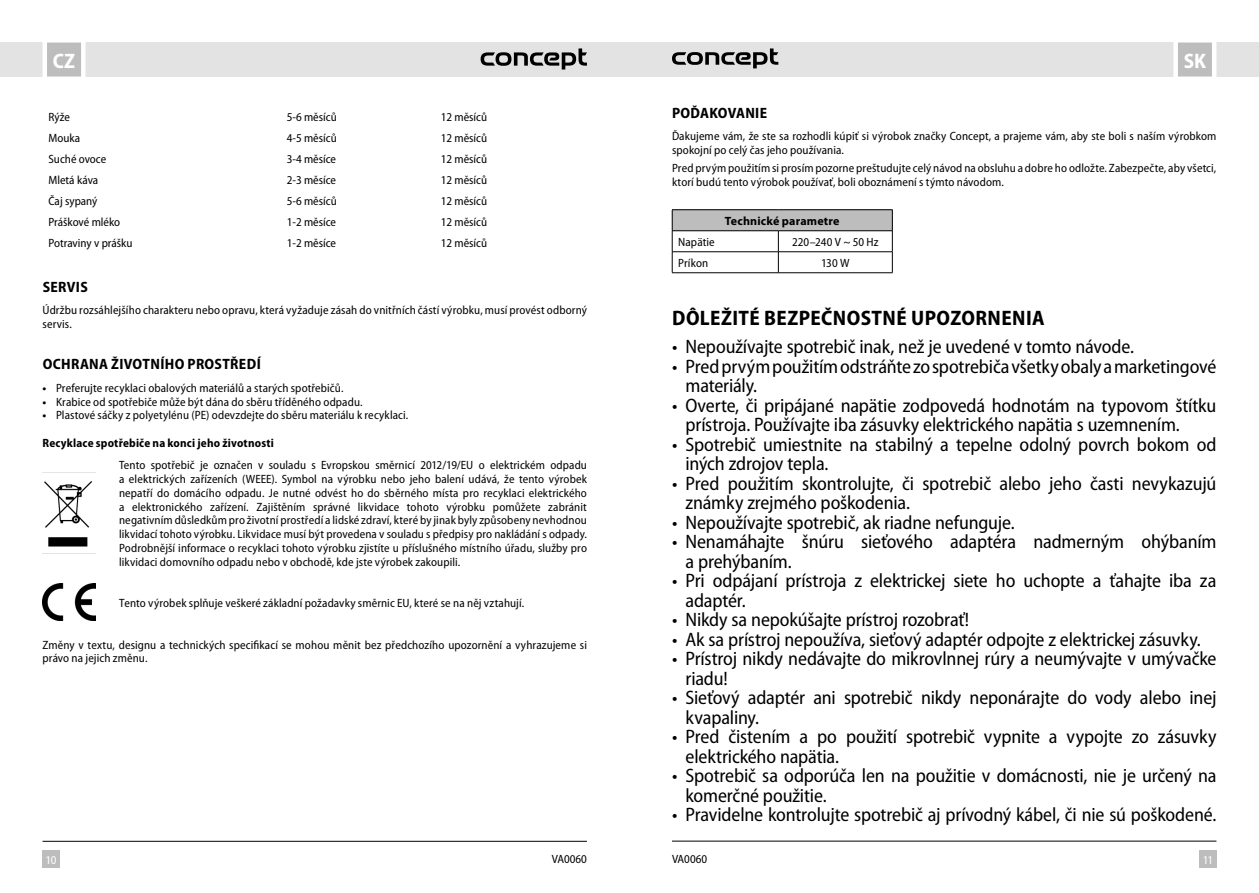
<style>
.page{position:relative;width:1259px;height:893px;background:#fff}
.page>*{position:absolute;margin:0;border:0;box-sizing:border-box;transform-origin:0 0}
.Nadpis_moje_CZ{font:700 semi-condensed 21px "Myriad Pro";letter-spacing:.02em;color:#000}
.t1{font:700 semi-condensed 21px "Myriad Pro";color:#fff}
.t2{font:semi-condensed 19.5px/19.5px "Myriad Pro";letter-spacing:-.01em;color:#000}
.Nadpis_odsazení_2_mm{font:700 semi-condensed 15px "Myriad Pro";letter-spacing:.02em;color:#000}
.Nadpis_moje{font:700 semi-condensed 15px "Myriad Pro";letter-spacing:.02em;color:#000}
.Text{font:semi-condensed 12px/13.8px "Myriad Pro";letter-spacing:.005em;color:#000}
.Text-2{font:700 semi-condensed 12px "Myriad Pro";letter-spacing:.015em;color:#000}
.Odrážky-moje_bold{font:semi-condensed 12px "Myriad Pro";letter-spacing:.005em;color:#000}
.Odrážky-moje_bold-2{font:700 12px "Myriad Pro";letter-spacing:.015em;color:#000}
.t3{font:semi-condensed 12px "Myriad Pro";color:#fff}
.s1{font-weight:700}
</style>
<div class="page">
<div style="left:629px;top:43px;width:630px;height:34px;background:#e3e3e3"></div>
<div style="left:1199px;top:850px;width:17px;height:17px;background:#bdbdbd"></div>
<svg style="left:1171px;top:42px;width:47px;height:35px;background:#cecece"></svg>
<hr style="left:672px;top:841px;width:544px;height:1px;background:#000">
<svg style="left:672px;top:48px;width:106px;height:20px"></svg>
<div style="left:0;top:43px;width:629px;height:34px;background:#e3e3e3"></div>
<div style="left:43px;top:850px;width:17px;height:17px;background:#bdbdbd"></div>
<svg style="left:40px;top:42px;width:48px;height:35px;background:#cecece"></svg>
<hr style="left:43px;top:841px;width:544px;height:1px;background:#000">
<svg style="left:480px;top:48px;width:107px;height:22px"></svg>
<img style="left:43px;top:472px;width:53px;height:82px">
<img style="left:43px;top:584px;width:53px;height:37px">
<div style="left:672px;top:210px;width:220px;height:21px;background:#bdbdbd"></div>
<hr style="left:672px;top:209px;width:106px;height:1px;background:#000">
<hr style="left:778px;top:209px;width:114px;height:1px;background:#000">
<hr style="left:672px;top:230px;width:106px;height:1px;background:#000">
<hr style="left:778px;top:230px;width:114px;height:1px;background:#000">
<hr style="left:672px;top:251px;width:106px;height:1px;background:#000">
<svg style="left:672px;top:210px;width:1px;height:62px"></svg>
<hr style="left:778px;top:251px;width:114px;height:1px;background:#000">
<svg style="left:778px;top:231px;width:1px;height:41px"></svg>
<svg style="left:892px;top:210px;width:1px;height:63px"></svg>
<hr style="left:672px;top:272px;width:106px;height:1px;background:#000">
<hr style="left:778px;top:272px;width:114px;height:1px;background:#000">
<h1 class="t1" style="left:53px;top:50px;width:24px">CZ</h1>
<p class="Text" style="left:49px;top:111px;width:23px">Rýže</p>
<p class="Text" style="left:287px;top:111px;width:51px">5-6 měsíců</p>
<p class="Text" style="left:441px;top:111px;width:48px">12 měsíců</p>
<p class="Text" style="left:49px;top:132px;width:33px">Mouka</p>
<p class="Text" style="left:287px;top:132px;width:51px">4-5 měsíců</p>
<p class="Text" style="left:441px;top:132px;width:48px">12 měsíců</p>
<p class="Text" style="left:49px;top:153px;width:59px">Suché ovoce</p>
<p class="Text" style="left:287px;top:153px;width:51px">3-4 měsíce</p>
<p class="Text" style="left:441px;top:153px;width:48px">12 měsíců</p>
<p class="Text" style="left:49px;top:174px;width:51px">Mletá káva</p>
<p class="Text" style="left:287px;top:174px;width:51px">2-3 měsíce</p>
<p class="Text" style="left:441px;top:174px;width:48px">12 měsíců</p>
<p class="Text" style="left:49px;top:195px;width:50px">Čaj sypaný</p>
<p class="Text" style="left:287px;top:195px;width:51px">5-6 měsíců</p>
<p class="Text" style="left:441px;top:195px;width:48px">12 měsíců</p>
<p class="Text" style="left:49px;top:216px;width:73px">Práškové mléko</p>
<p class="Text" style="left:287px;top:216px;width:51px">1-2 měsíce</p>
<p class="Text" style="left:441px;top:216px;width:48px">12 měsíců</p>
<p class="Text" style="left:49px;top:237px;width:86px">Potraviny v prášku</p>
<p class="Text" style="left:287px;top:237px;width:51px">1-2 měsíce</p>
<p class="Text" style="left:441px;top:237px;width:48px">12 měsíců</p>
<p class="Nadpis_odsazení_2_mm" style="left:43px;top:278px;width:47px">SERVIS</p>
<p class="Text" style="left:43px;top:304px;width:546px">Údržbu rozsáhlejšího charakteru nebo opravu, která vyžaduje zásah do vnitřních částí výrobku, musí provést odborný servis.</p>
<p class="Nadpis_odsazení_2_mm" style="left:43px;top:356px;width:220px">OCHRANA ŽIVOTNÍHO PROSTŘEDÍ</p>
<p class="Text" style="left:43px;top:381px;width:302px"><span class="s1">•</span> Preferujte recyklaci obalových materiálů a starých spotřebičů.</p>
<p class="Text" style="left:43px;top:395px;width:322px"><span class="s1">•</span> Krabice od spotřebiče může být dána do sběru tříděného odpadu.</p>
<p class="Text" style="left:43px;top:409px;width:367px"><span class="s1">•</span> Plastové sáčky z polyetylénu (PE) odevzdejte do sběru materiálu k recyklaci.</p>
<p class="Text-2" style="left:43px;top:436px;width:233px">Recyklace spotřebiče na konci jeho životnosti</p>
<p class="Text" style="left:119px;top:459px;width:469px;text-align:justify">Tento spotřebič je označen v souladu s Evropskou směrnicí 2012/19/EU o elektrickém odpadu a elektrických zařízeních (WEEE). Symbol na výrobku nebo jeho balení udává, že tento výrobek nepatří do domácího odpadu. Je nutné odvést ho do sběrného místa pro recyklaci elektrického a elektronického zařízení. Zajištěním správné likvidace tohoto výrobku pomůžete zabránit negativním důsledkům pro životní prostředí a lidské zdraví, které by jinak byly způsobeny nevhodnou likvidací tohoto výrobku. Likvidace musí být provedena v souladu s předpisy pro nakládání s odpady.<br>Podrobnější informace o recyklaci tohoto výrobku zjistíte u příslušného místního úřadu, služby pro likvidaci domovního odpadu nebo v obchodě, kde jste výrobek zakoupili.</p>
<p class="Text" style="left:119px;top:597px;width:407px">Tento výrobek splňuje veškeré základní požadavky směrnic EU, které se na něj vztahují.</p>
<p class="Text" style="left:43px;top:638px;width:546px">Změny v textu, designu a technických specifikací se mohou měnit bez předchozího upozornění a vyhrazujeme si právo na jejich změnu.</p>
<h1 class="t1" style="left:1183px;top:50px;width:24px">SK</h1>
<p class="Nadpis_moje" style="left:672px;top:104px;width:96px">POĎAKOVANIE</p>
<p class="Text" style="left:672px;top:129px;width:546px">Ďakujeme vám, že ste sa rozhodli kúpiť si výrobok značky Concept, a prajeme vám, aby ste boli s naším výrobkom spokojní po celý čas jeho používania.</p>
<p class="Text" style="left:672px;top:161px;width:546px">Pred prvým použitím si prosím pozorne preštudujte celý návod na obsluhu a dobre ho odložte. Zabezpečte, aby všetci, ktorí budú tento výrobok používať, boli oboznámení s týmto návodom.</p>
<p class="Odrážky-moje_bold-2" style="left:725px;top:214px;width:116px">Technické parametre</p>
<p class="Odrážky-moje_bold" style="left:678px;top:235px;width:38px">Napätie</p>
<p class="Odrážky-moje_bold" style="left:792px;top:235px;width:88px">220–240 V ~ 50 Hz</p>
<p class="Odrážky-moje_bold" style="left:678px;top:256px;width:32px">Príkon</p>
<p class="Odrážky-moje_bold" style="left:821px;top:256px;width:30px">130 W</p>
<p class="Nadpis_moje_CZ" style="left:672px;top:307px;width:374px">DÔLEŽITÉ BEZPEČNOSTNÉ UPOZORNENIA</p>
<p class="t2" style="left:672px;top:337px;width:463px">• Nepoužívajte spotrebič inak, než je uvedené v tomto návode.</p>
<p class="t2" style="left:685px;top:357px;width:532px;text-indent:-14px">• Pred prvým použitím odstráňte zo spotrebiča všetky obaly a marketingové materiály.</p>
<p class="t2" style="left:685px;top:396px;width:532px;text-indent:-14px">• Overte, či pripájané napätie zodpovedá hodnotám na typovom štítku prístroja. Používajte iba zásuvky elektrického napätia s uzemnením.</p>
<p class="t2" style="left:685px;top:435px;width:532px;text-indent:-14px">• Spotrebič umiestnite na stabilný a tepelne odolný povrch bokom od iných zdrojov tepla.</p>
<p class="t2" style="left:685px;top:474px;width:532px;text-indent:-14px">• Pred použitím skontrolujte, či spotrebič alebo jeho časti nevykazujú známky zrejmého poškodenia.</p>
<p class="t2" style="left:672px;top:513px;width:344px">• Nepoužívajte spotrebič, ak riadne nefunguje.</p>
<p class="t2" style="left:685px;top:532px;width:532px;text-indent:-14px">• Nenamáhajte šnúru sieťového adaptéra nadmerným ohýbaním a prehýbaním.</p>
<p class="t2" style="left:685px;top:571px;width:532px;text-indent:-14px">• Pri odpájaní prístroja z elektrickej siete ho uchopte a ťahajte iba za adaptér.</p>
<p class="t2" style="left:672px;top:610px;width:299px">• Nikdy sa nepokúšajte prístroj rozobrať!</p>
<p class="t2" style="left:672px;top:630px;width:530px">• Ak sa prístroj nepoužíva, sieťový adaptér odpojte z elektrickej zásuvky.</p>
<p class="t2" style="left:685px;top:649px;width:532px;text-indent:-14px">• Prístroj nikdy nedávajte do mikrovlnnej rúry a neumývajte v umývačke riadu!</p>
<p class="t2" style="left:685px;top:688px;width:532px;text-indent:-14px">• Sieťový adaptér ani spotrebič nikdy neponárajte do vody alebo inej kvapaliny.</p>
<p class="t2" style="left:685px;top:727px;width:532px;text-indent:-14px">• Pred čistením a po použití spotrebič vypnite a vypojte zo zásuvky elektrického napätia.</p>
<p class="t2" style="left:685px;top:766px;width:532px;text-indent:-14px">• Spotrebič sa odporúča len na použitie v domácnosti, nie je určený na komerčné použitie.</p>
<p class="t2" style="left:672px;top:805px;width:546px">• Pravidelne kontrolujte spotrebič aj prívodný kábel, či nie sú poškodené.</p>
<p class="t3" style="left:46px;top:853px;width:13px">10</p>
<p class="Text" style="left:552px;top:852px;width:37px">VA0060</p>
<p class="Text" style="left:672px;top:852px;width:37px">VA0060</p>
<p class="t3" style="left:1202px;top:853px;width:12px">11</p>
</div>
